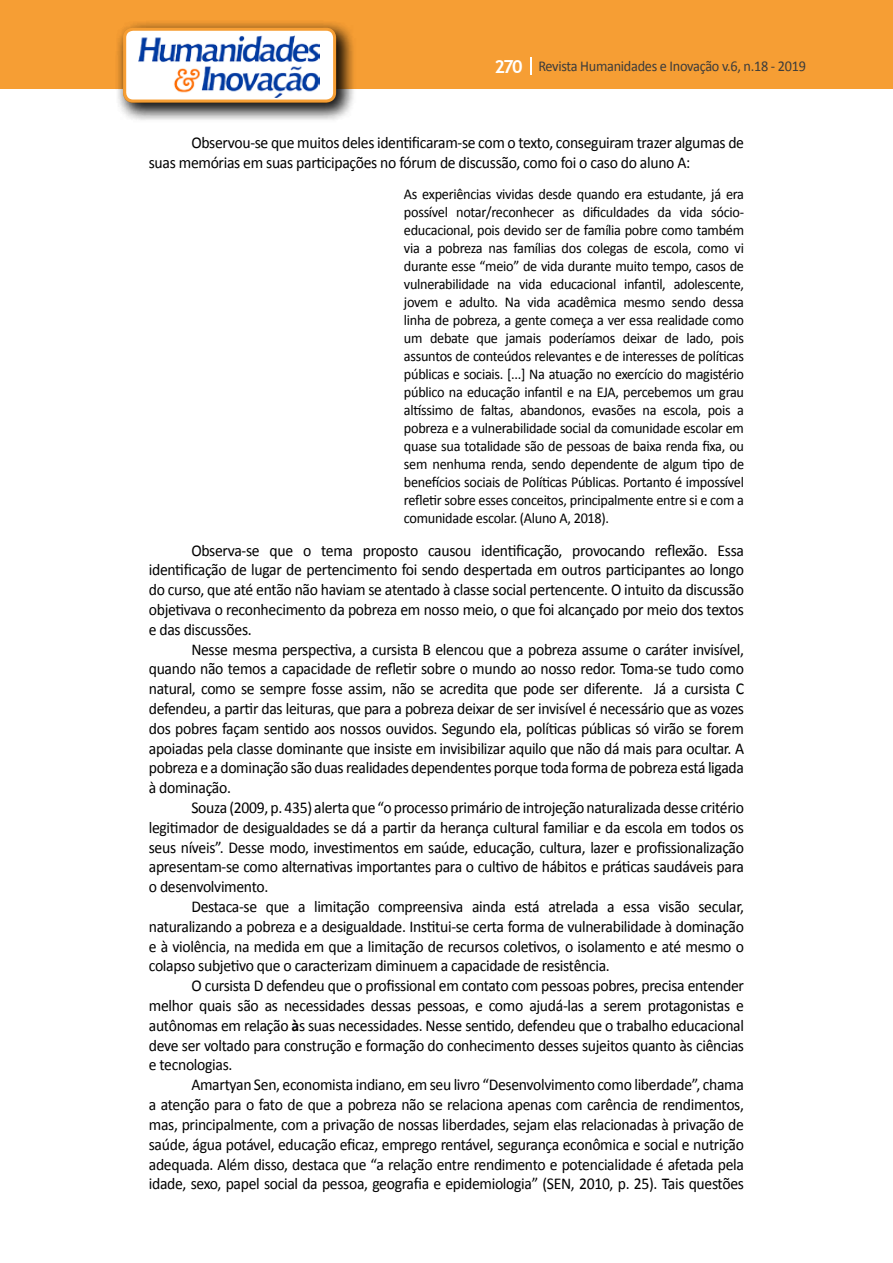
<style>
.page{position:relative;width:893px;height:1263px;background:#fff}
.page>*{position:absolute;margin:0;border:0;box-sizing:border-box;transform-origin:0 0}
.t1{font:16.5px/19.8px "Calibri";letter-spacing:-.02em;color:#000;text-align:justify;scale:.95 1}
.t2{font:15px/18px "Calibri";letter-spacing:-.02em;color:#000;text-align:justify;scale:.95 1}
.t3{font:15px "Calibri";letter-spacing:-.02em;color:#3c3c3b;scale:.95 1}
.s1{font-family:"Trebuchet MS";font-weight:700;font-size:18px;color:#fff}
.s2{font-weight:700}
</style>
<div class="page">
<div style="left:0;top:0;width:893px;height:88px;background:#f69e34"></div>
<svg style="left:530px;top:57px;width:2px;height:18px"></svg>
<div style="left:115px;top:19px;width:241px;height:104px;background:#000;opacity:.75"></div>
<div style="left:125px;top:29px;width:210px;height:72px;background:#fff;border-radius:9px"></div>
<img style="left:138px;top:35px;width:181px;height:62px">
<div style="left:123px;top:28px;width:213px;height:75px;border:3px solid #f69e34;border-radius:9px"></div>
<p class="t3" style="left:495px;top:57px;width:329px"><span class="s1">270</span> Revista Humanidades e Inovação v.6, n.18 - 2019</p>
<p class="t1" style="left:149px;top:133px;width:628px;text-indent:43px">Observou-se que muitos deles identificaram-se com o texto, conseguiram trazer algumas de suas memórias em suas participações no fórum de discussão, como foi o caso do aluno A:</p>
<p class="t2" style="left:404px;top:185px;width:360px">As experiências vividas desde quando era estudante, já era possível notar/reconhecer as dificuldades da vida sócio&shy;educacional, pois devido ser de família pobre como também via a pobreza nas famílias dos colegas de escola, como vi durante esse “meio” de vida durante muito tempo, casos de vulnerabilidade na vida educacional infantil, adolescente, jovem e adulto. Na vida acadêmica mesmo sendo dessa linha de pobreza, a gente começa a ver essa realidade como um debate que jamais poderíamos deixar de lado, pois assuntos de conteúdos relevantes e de interesses de políticas públicas e sociais. [...] Na atuação no exercício do magistério público na educação infantil e na EJA, percebemos um grau altíssimo de faltas, abandonos, evasões na escola, pois a pobreza e a vulnerabilidade social da comunidade escolar em quase sua totalidade são de pessoas de baixa renda fixa, ou sem nenhuma renda, sendo dependente de algum tipo de benefícios sociais de Políticas Públicas. Portanto é impossível refletir sobre esses conceitos, principalmente entre si e com a comunidade escolar. (Aluno A, 2018).</p>
<p class="t1" style="left:149px;top:540px;width:628px;text-indent:43px">Observa-se que o tema proposto causou identificação, provocando reflexão. Essa identificação de lugar de pertencimento foi sendo despertada em outros participantes ao longo do curso, que até então não haviam se atentado à classe social pertencente. O intuito da discussão objetivava o reconhecimento da pobreza em nosso meio, o que foi alcançado por meio dos textos e das discussões.</p>
<p class="t1" style="left:149px;top:639px;width:628px;text-indent:43px">Nesse mesma perspectiva, a cursista B elencou que a pobreza assume o caráter invisível, quando não temos a capacidade de refletir sobre o mundo ao nosso redor. Toma-se tudo como natural, como se sempre fosse assim, não se acredita que pode ser diferente. Já a cursista C defendeu, a partir das leituras, que para a pobreza deixar de ser invisível é necessário que as vozes dos pobres façam sentido aos nossos ouvidos. Segundo ela, políticas públicas só virão se forem apoiadas pela classe dominante que insiste em invisibilizar aquilo que não dá mais para ocultar. A pobreza e a dominação são duas realidades dependentes porque toda forma de pobreza está ligada à dominação.</p>
<p class="t1" style="left:149px;top:798px;width:628px;text-indent:43px">Souza (2009, p. 435) alerta que “o processo primário de introjeção naturalizada desse critério legitimador de desigualdades se dá a partir da herança cultural familiar e da escola em todos os seus níveis”. Desse modo, investimentos em saúde, educação, cultura, lazer e profissionalização apresentam-se como alternativas importantes para o cultivo de hábitos e práticas saudáveis para o desenvolvimento.</p>
<p class="t1" style="left:149px;top:897px;width:628px;text-indent:43px">Destaca-se que a limitação compreensiva ainda está atrelada a essa visão secular, naturalizando a pobreza e a desigualdade. Institui-se certa forma de vulnerabilidade à dominação e à violência, na medida em que a limitação de recursos coletivos, o isolamento e até mesmo o colapso subjetivo que o caracterizam diminuem a capacidade de resistência.</p>
<p class="t1" style="left:149px;top:976px;width:628px;text-indent:43px">O cursista D defendeu que o profissional em contato com pessoas pobres, precisa entender melhor quais são as necessidades dessas pessoas, e como ajudá-las a serem protagonistas e autônomas em relação <span class="s2">à</span>s suas necessidades. Nesse sentido, defendeu que o trabalho educacional deve ser voltado para construção e formação do conhecimento desses sujeitos quanto às ciências e tecnologias.</p>
<p class="t1" style="left:149px;top:1075px;width:628px;text-indent:43px">Amartyan Sen, economista indiano, em seu livro “Desenvolvimento como liberdade”, chama a atenção para o fato de que a pobreza não se relaciona apenas com carência de rendimentos, mas, principalmente, com a privação de nossas liberdades, sejam elas relacionadas à privação de saúde, água potável, educação eficaz, emprego rentável, segurança econômica e social e nutrição adequada. Além disso, destaca que “a relação entre rendimento e potencialidade é afetada pela idade, sexo, papel social da pessoa, geografia e epidemiologia” (SEN, 2010, p. 25). Tais questões</p>
</div>
